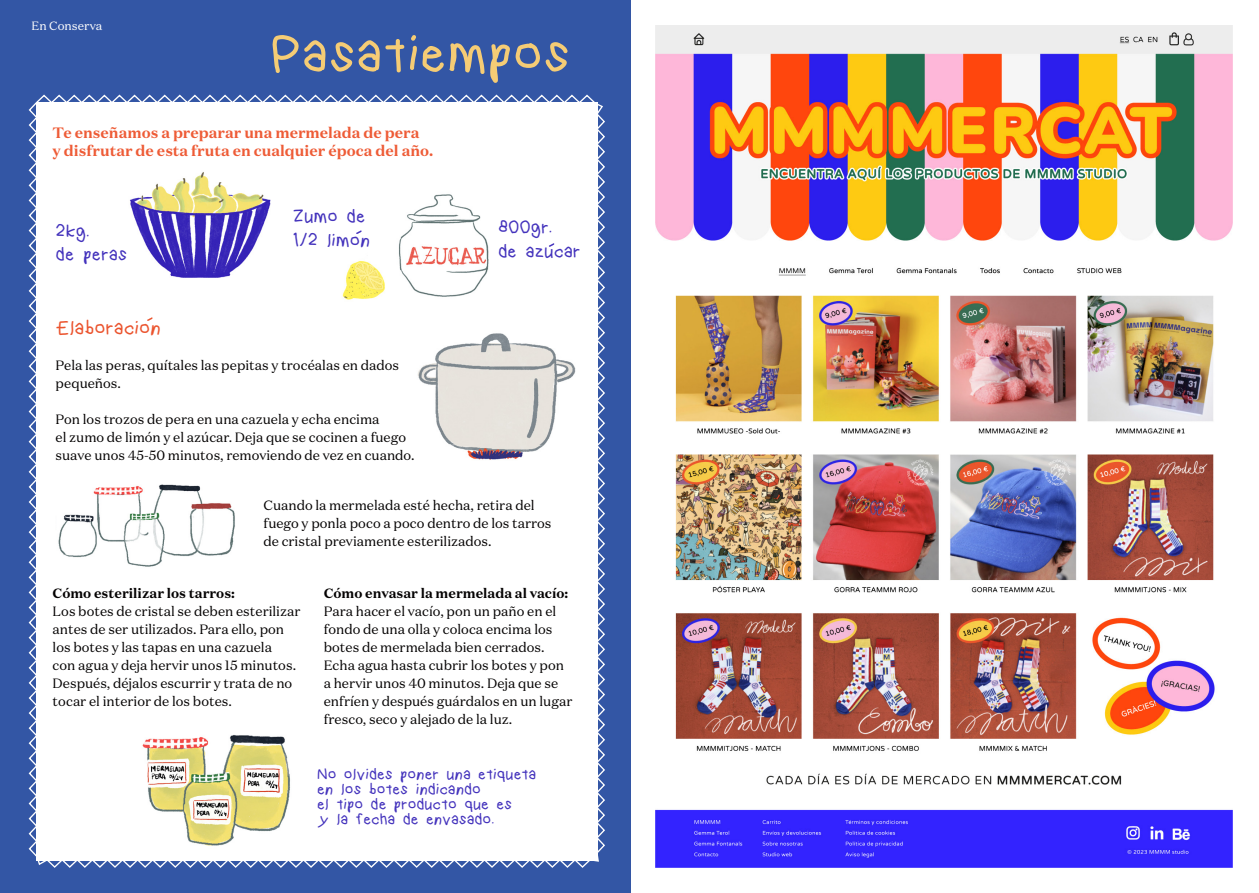
<style>
.page{position:relative;width:1259px;height:893px;background:#fff}
.page>*{position:absolute;margin:0;border:0;box-sizing:border-box;transform-origin:0 0}
.t1{font:57px "kindergarten";color:#f5cc75}
.t2{font:21px "kindergarten";color:#eb542e}
.t3{font:19.5px "kindergarten";color:#4332bc}
.t4{font:16.5px/15px "kindergarten";color:#4332bc}
.t5{font:700 15px "Domaine Text";color:#ee5c37}
.t6{font:13.5px/18px "Domaine Text";color:#040202}
.t7{font:700 13.5px "Domaine Text";color:#040202}
.t8{font:12px "Domaine Text";color:#fff}
</style>
<div class="page">
<div style="left:0;top:0;width:630px;height:893px;background:#3356a5"></div>
<img style="left:656px;top:25px;width:576px;height:843px">
<svg style="left:28px;top:94px;width:577px;height:774px;background:#f1f1f4"></svg>
<p class="t8" style="left:31px;top:18px;width:72px">En Conserva</p>
<p class="t1" style="left:270px;top:30px;width:302px">Pasatiempos</p>
<p class="t5" style="left:53px;top:123px;width:368px">Te enseñamos a preparar una mermelada de pera</p>
<p class="t5" style="left:53px;top:141px;width:382px">y disfrutar de esta fruta en cualquier época del año.</p>
<p class="t3" style="left:56px;top:223px;width:36px">2kg.</p>
<p class="t3" style="left:56px;top:246px;width:73px">de peras</p>
<p class="t3" style="left:293px;top:208px;width:74px">Zumo de</p>
<p class="t3" style="left:293px;top:232px;width:79px">1/2 limon</p>
<p class="t2" style="left:56px;top:319px;width:107px">Elaboracion</p>
<p class="t6" style="left:56px;top:356px;width:345px">Pela las peras, quítales las pepitas y trocéalas en dados pequeños.</p>
<p class="t6" style="left:56px;top:410px;width:325px">Pon los trozos de pera en una cazuela y echa encima</p>
<p class="t6" style="left:56px;top:428px;width:360px">el zumo de limón y el azúcar. Deja que se cocinen a fuego suave unos 45-50 minutos, removiendo de vez en cuando.</p>
<p class="t3" style="left:498px;top:219px;width:56px">800gr.</p>
<p class="t3" style="left:498px;top:243px;width:84px">de azucar</p>
<p class="t6" style="left:263px;top:496px;width:289px">Cuando la mermelada esté hecha, retira del fuego y ponla poco a poco dentro de los tarros de cristal previamente esterilizados.</p>
<p class="t7" style="left:53px;top:585px;width:184px">Cómo esterilizar los tarros:</p>
<p class="t6" style="left:53px;top:602px;width:249px">Los botes de cristal se deben esterilizar antes de ser utilizados. Para ello, pon los botes y las tapas en una cazuela<br>con agua y deja hervir unos 15 minutos.<br>Después, déjalos escurrir y trata de no tocar el interior de los botes.</p>
<p class="t7" style="left:324px;top:585px;width:246px">Cómo envasar la mermelada al vacío:</p>
<p class="t6" style="left:324px;top:602px;width:250px">Para hacer el vacío, pon un paño en el fondo de una olla y coloca encima los botes de mermelada bien cerrados.<br>Echa agua hasta cubrir los botes y pon a hervir unos 40 minutos. Deja que se enfríen y después guárdalos en un lugar fresco, seco y alejado de la luz.</p>
<p class="t4" style="left:317px;top:768px;width:221px">No olvides poner una etiqueta en los botes indicando</p>
<p class="t4" style="left:317px;top:798px;width:197px">el tipo de producto que es</p>
<p class="t4" style="left:317px;top:813px;width:178px">y la fecha de envasado.</p>
</div>
